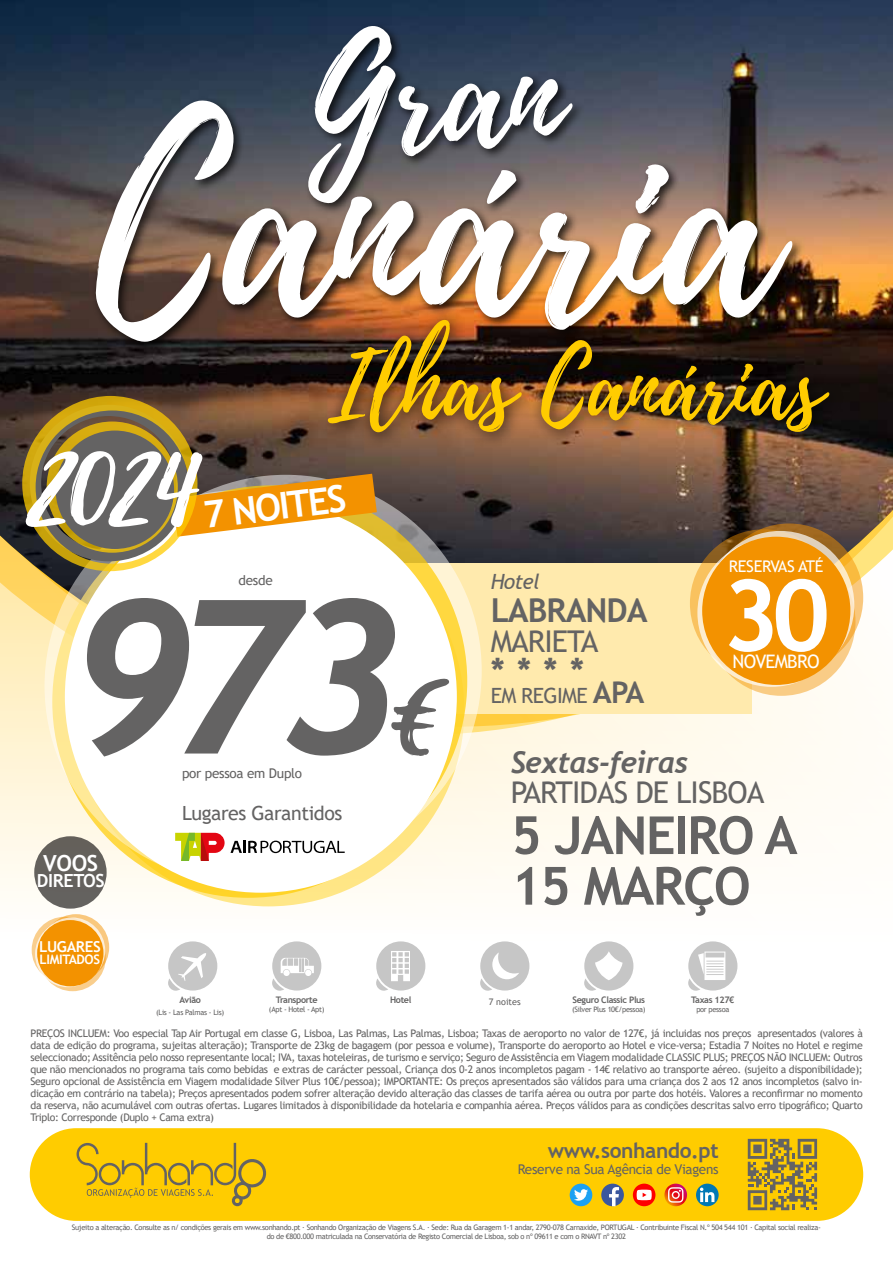
<style>
.page{position:relative;width:893px;height:1263px;background:#fff}
.page>*{position:absolute;margin:0;border:0;box-sizing:border-box;transform-origin:0 0}
.t1{font:253.5px "Playlist Script";color:#fff}
.t2{font:italic 700 213.6px "Trebuchet";color:#646363}
.t3{font:151.5px "Playlist Script";color:#fff}
.t4{font:700 99.15px "Trebuchet MS";color:#fff}
.t5{font:93.9px "Playlist Script";color:#fc0}
.t6{font:700 52.5px/50.6px "Trebuchet MS";letter-spacing:-.03em;color:#646363}
.t7{font:700 37.05px "Trebuchet MS";color:#fff}
.t8{font:700 33px "Trebuchet MS";letter-spacing:-.03em;color:#646363}
.t9{font:30px "Trebuchet MS";letter-spacing:-.03em;color:#646363}
.t10{font:italic 700 30px "Trebuchet";letter-spacing:-.03em;color:#646363}
.t11{font:700 22.2px "Trebuchet MS";color:#fff}
.t12{font:700 21px "Trebuchet MS";letter-spacing:-.02em;color:#646363}
.t13{font:21px "Trebuchet MS";letter-spacing:-.03em;color:#646363}
.t14{font:italic 21px "Trebuchet MS";letter-spacing:-.03em;color:#646363}
.t15{font:19.5px "Trebuchet MS";letter-spacing:-.02em;color:#646363}
.t16{font:18.6px "Trebuchet MS";letter-spacing:-.04em;color:#fff}
.t17{font:700 18px "Trebuchet MS";letter-spacing:-.02em;color:#fff}
.t18{font:16.2px "Trebuchet MS";letter-spacing:-.02em;color:#fff}
.t19{font:700 15px "Trebuchet MS";letter-spacing:-.02em;color:#fff}
.t20{font:13.5px "Trebuchet MS";letter-spacing:-.02em;color:#646363}
.t21{font:700 13.05px "Trebuchet MS";letter-spacing:-.03em;color:#fff}
.t22{font:10.5px/12px "Trebuchet MS";letter-spacing:-.03em;color:#646363;text-align:justify}
.t23{font:700 9px "Trebuchet MS";letter-spacing:-.04em;color:#646363}
.t24{font:9px "Trebuchet MS";color:#646363}
.t25{font:7.5px/9px "Trebuchet MS";letter-spacing:-.04em;color:#646363;text-align:center}
.s1{font-family:"Playlist Script";font-weight:400;font-style:normal;font-size:181.5px}
.s2{font-weight:700;font-size:30px}
</style>
<div class="page">
<div style="left:30px;top:1128px;width:833px;height:93px;background:#fc0;border-radius:46px"></div>
<svg style="left:748px;top:1139px;width:69px;height:71px"></svg>
<svg style="left:0;top:735px;width:843px;height:257px"></svg>
<img style="left:0;top:0;width:893px;height:707px">
<div style="left:284px;top:563px;width:467px;height:151px;background:#ffeaad"></div>
<svg style="left:72px;top:514px;width:392px;height:392px;background:#ffe16d"></svg>
<svg style="left:45px;top:490px;width:391px;height:392px;background:#f1df9f"></svg>
<svg style="left:90px;top:475px;width:392px;height:392px;background:#dfd5bb"></svg>
<svg style="left:75px;top:485px;width:392px;height:392px;background:#f5cf3a"></svg>
<div style="left:65px;top:501px;width:392px;height:392px;background:#fff;border-radius:50%"></div>
<svg style="left:77px;top:1143px;width:190px;height:64px"></svg>
<svg style="left:696px;top:1183px;width:23px;height:23px"></svg>
<svg style="left:700px;top:1187px;width:14px;height:15px"></svg>
<div style="left:633px;top:1183px;width:22px;height:23px;background:#f00;border-radius:50%"></div>
<svg style="left:637px;top:1189px;width:15px;height:11px"></svg>
<div style="left:570px;top:1183px;width:22px;height:23px;background:#1ca1f2;border-radius:50%"></div>
<svg style="left:574px;top:1189px;width:14px;height:12px"></svg>
<div style="left:601px;top:1183px;width:23px;height:23px;background:#3b579e;border-radius:50%"></div>
<svg style="left:609px;top:1187px;width:10px;height:19px"></svg>
<svg style="left:664px;top:1183px;width:23px;height:23px"></svg>
<svg style="left:668px;top:1187px;width:15px;height:16px"></svg>
<div style="left:34px;top:836px;width:73px;height:73px;background:#646363;border-radius:50%"></div>
<div style="left:32px;top:917px;width:66px;height:66px;background:#f9ce8c;border-radius:50%"></div>
<svg style="left:39px;top:925px;width:67px;height:66px"></svg>
<svg style="left:43px;top:914px;width:66px;height:66px"></svg>
<svg style="left:35px;top:921px;width:66px;height:66px"></svg>
<svg style="left:39px;top:917px;width:66px;height:67px"></svg>
<div style="left:37px;top:920px;width:66px;height:66px;background:#f39200;border-radius:50%"></div>
<svg style="left:175px;top:833px;width:170px;height:28px"></svg>
<svg style="left:168px;top:941px;width:49px;height:50px"></svg>
<svg style="left:376px;top:941px;width:49px;height:50px"></svg>
<svg style="left:480px;top:941px;width:49px;height:50px"></svg>
<svg style="left:584px;top:941px;width:49px;height:50px"></svg>
<svg style="left:272px;top:941px;width:49px;height:50px"></svg>
<svg style="left:688px;top:941px;width:49px;height:50px"></svg>
<svg style="left:690px;top:529px;width:148px;height:148px"></svg>
<svg style="left:707px;top:548px;width:148px;height:148px"></svg>
<svg style="left:715px;top:523px;width:148px;height:149px;background:#c8913d"></svg>
<svg style="left:697px;top:539px;width:149px;height:148px"></svg>
<svg style="left:706px;top:531px;width:148px;height:148px"></svg>
<div style="left:702px;top:537px;width:148px;height:148px;background:#f39200;border-radius:50%"></div>
<div style="left:92px;top:22px;width:712px;height:332px;background:#000;opacity:.75"></div>
<div style="left:317px;top:309px;width:528px;height:140px;background:#000;opacity:.75"></div>
<svg style="left:22px;top:396px;width:355px;height:175px"></svg>
<h3 class="t3" style="left:308px;top:-14px;width:255px">Gran</h3>
<h1 class="t1" style="left:96px;top:46px;width:679px">Canária</h1>
<h3 class="t5" style="left:328px;top:320px;width:496px">Ilhas Canárias</h3>
<h3 class="t7" style="left:201px;top:492px;width:145px;rotate:-7deg">7 NOITES</h3>
<p class="t20" style="left:239px;top:571px;width:36px">desde</p>
<h2 class="t2" style="left:71px;top:542px;width:374px">973<span class="s1">€</span></h2>
<h3 class="t11" style="left:43px;top:849px;width:56px">VOOS</h3>
<h3 class="t17" style="left:37px;top:870px;width:69px">DIRETOS</h3>
<h3 class="t19" style="left:39px;top:937px;width:63px">LUGARES</h3>
<p class="t21" style="left:40px;top:951px;width:62px">LIMITADOS</p>
<p class="t20" style="left:182px;top:765px;width:122px">por pessoa em Duplo</p>
<h3 class="t15" style="left:182px;top:801px;width:162px">Lugares Garantidos</h3>
<h3 class="t14" style="left:491px;top:569px;width:51px">Hotel</h3>
<h3 class="t8" style="left:491px;top:590px;width:158px">LABRANDA</h3>
<h3 class="t9" style="left:491px;top:623px;width:109px">MARIETA</h3>
<h3 class="t8" style="left:491px;top:650px;width:95px">****</h3>
<h3 class="t13" style="left:491px;top:683px;width:155px">EM REGIME <span class="s2">APA</span></h3>
<h3 class="t18" style="left:729px;top:556px;width:96px">RESERVAS ATÉ</h3>
<h3 class="t4" style="left:722px;top:554px;width:110px">30</h3>
<h3 class="t16" style="left:732px;top:650px;width:89px">NOVEMBRO</h3>
<h3 class="t10" style="left:511px;top:744px;width:179px">Sextas-feiras</h3>
<h3 class="t9" style="left:511px;top:774px;width:255px">PARTIDAS DE LISBOA</h3>
<h3 class="t6" style="left:511px;top:810px;width:288px">5 JANEIRO A<br>15 MARÇO</h3>
<p class="t23" style="left:179px;top:994px;width:23px">Avião</p>
<p class="t25" style="left:156px;top:1008px;width:70px">(Lis - Las Palmas - Lis)</p>
<p class="t23" style="left:276px;top:994px;width:43px">Transporte</p>
<p class="t25" style="left:269px;top:1005px;width:57px">(Apt - Hotel - Apt)</p>
<p class="t23" style="left:390px;top:994px;width:23px">Hotel</p>
<p class="t24" style="left:489px;top:996px;width:33px">7 noites</p>
<p class="t23" style="left:572px;top:994px;width:74px">Seguro Classic Plus</p>
<p class="t25" style="left:572px;top:1005px;width:75px">(Silver Plus 10€/pessoa)</p>
<p class="t23" style="left:691px;top:994px;width:45px">Taxas 127€</p>
<p class="t25" style="left:696px;top:1005px;width:34px">por pessoa</p>
<p class="t22" style="left:31px;top:1027px;width:834px">PREÇOS INCLUEM: Voo especial Tap Air Portugal em classe G, Lisboa, Las Palmas, Las Palmas, Lisboa; Taxas de aeroporto no valor de 127€, já incluidas nos preços apresentados (valores à data de edição do programa, sujeitas alteração); Transporte de 23kg de bagagem (por pessoa e volume), Transporte do aeroporto ao Hotel e vice-versa; Estadia 7 Noites no Hotel e regime seleccionado; Assitência pelo nosso representante local; IVA, taxas hoteleiras, de turismo e serviço; Seguro de Assistência em Viagem modalidade CLASSIC PLUS; PREÇOS NÃO INCLUEM: Outros que não mencionados no programa tais como bebidas e extras de carácter pessoal, Criança dos 0-2 anos incompletos pagam - 14€ relativo ao transporte aéreo. (sujeito a disponibilidade); Seguro opcional de Assistência em Viagem modalidade Silver Plus 10€/pessoa); IMPORTANTE: Os preços apresentados são válidos para uma criança dos 2 aos 12 anos incompletos (salvo in&shy;dicação em contrário na tabela); Preços apresentados podem sofrer alteração devido alteração das classes de tarifa aérea ou outra por parte dos hotéis. Valores a reconfirmar no momento da reserva, não acumulável com outras ofertas. Lugares limitados à disponibilidade da hotelaria e companhia aérea. Preços válidos para as condições descritas salvo erro tipográfico; Quarto Triplo: Corresponde (Duplo + Cama extra)</p>
<h3 class="t12" style="left:548px;top:1137px;width:172px">www.sonhando.pt</h3>
<p class="t20" style="left:518px;top:1161px;width:202px">Reserve na Sua Agência de Viagens</p>
<p class="t25" style="left:72px;top:1222px;width:750px">Sujeito a alteração. Consulte as n/ condições gerais em www.sonhando.pt · Sonhando Organização de Viagens S.A. · Sede: Rua da Garagem 1-1 andar, 2790-078 Carnaxide, PORTUGAL · Contribuinte Fiscal N.º 504 544 101 · Capital social realiza&shy;do de €800.000 matriculada na Conservatória de Registo Comercial de Lisboa, sob o nº 09611 e com o RNAVT nº 2302</p>
</div>
